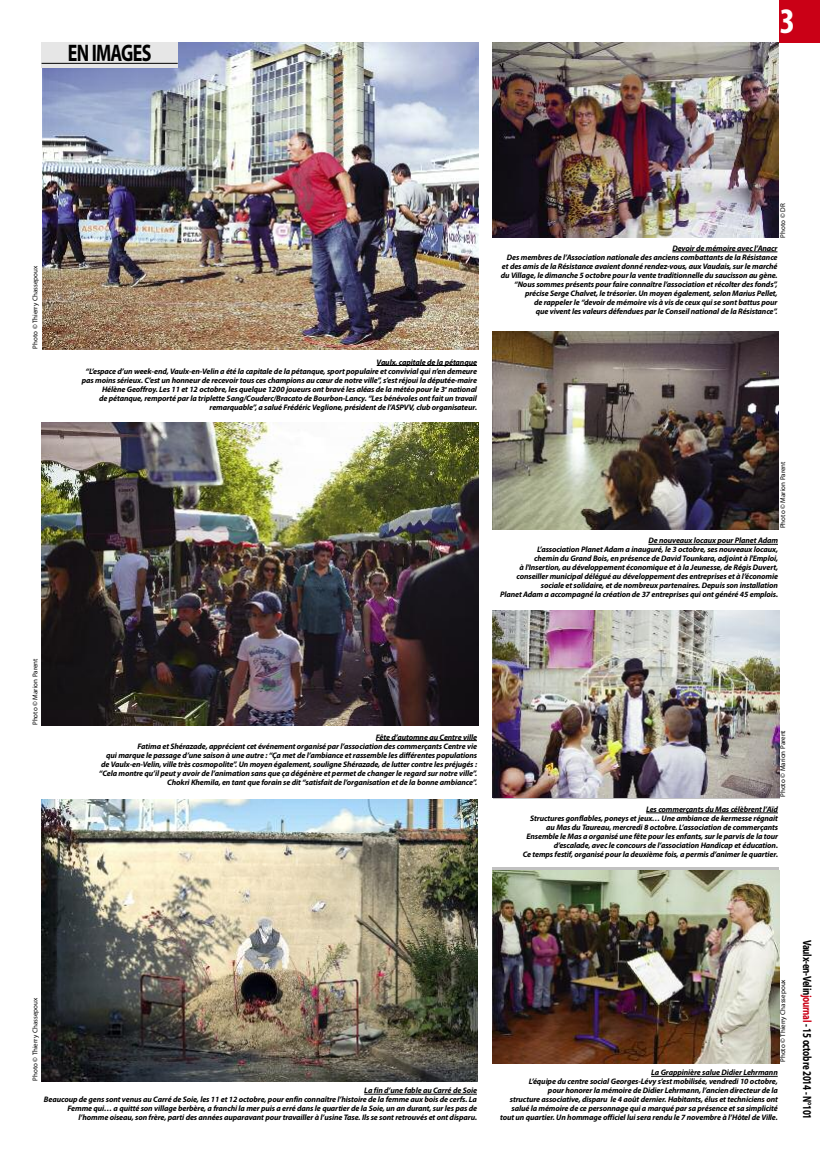
<style>
.page{position:relative;width:820px;height:1163px;background:#fff}
.page>*{position:absolute;margin:0;border:0;box-sizing:border-box;transform-origin:0 0}
.t1{font:700 condensed 36px "Myriad Pro";color:#fff}
.t2{font:700 24px "Myriad Pro";letter-spacing:-.04em;color:#000;scale:.75 1}
.t3{font:700 12px "Myriad Pro";letter-spacing:-.03em;color:#000;scale:.75 1}
.t4{font:italic 700 8px/9px "Myriad Pro";letter-spacing:-.015em;color:#000;text-align:right}
.t5{font:7px "Myriad Pro";color:#000}
.s1{color:#ca0016}
</style>
<div class="page">
<div style="left:778px;top:0;width:41px;height:43px;background:#ca0016"></div>
<img style="left:42px;top:799px;width:435px;height:282px">
<img style="left:42px;top:422px;width:436px;height:303px">
<img style="left:492px;top:870px;width:287px;height:192px">
<hr style="left:651px;top:1075px;width:126px;height:1px;background:#000">
<img style="left:42px;top:43px;width:436px;height:306px">
<div style="left:42px;top:42px;width:136px;height:25px;background:#e6e6e6"></div>
<hr style="left:42px;top:63px;width:136px;height:1px;background:#000">
<hr style="left:376px;top:740px;width:101px;height:1px;background:#000">
<hr style="left:672px;top:251px;width:105px;height:1px;background:#000">
<hr style="left:364px;top:1093px;width:113px;height:1px;background:#000">
<img style="left:492px;top:43px;width:286px;height:194px">
<hr style="left:376px;top:365px;width:101px;height:1px;background:#000">
<img style="left:492px;top:610px;width:287px;height:187px">
<hr style="left:645px;top:812px;width:132px;height:1px;background:#000">
<img style="left:492px;top:331px;width:286px;height:199px">
<hr style="left:648px;top:544px;width:129px;height:1px;background:#000">
<h2 class="t2" style="left:68px;top:44px;width:113px">EN IMAGES</h2>
<h1 class="t1" style="left:779px;top:8px;width:17px">3</h1>
<p class="t5" style="left:33px;top:348px;width:84px;rotate:-90deg">Photo © Thierry Chassepoux</p>
<p class="t5" style="left:33px;top:725px;width:68px;rotate:-90deg">Photo © Marion Parent</p>
<p class="t4" style="left:82px;top:358px;width:396px">Vaulx, capitale de la pétanque<br>“L’espace d’un week-end, Vaulx-en-Velin a été la capitale de la pétanque, sport populaire et convivial qui n’en demeure pas moins sérieux. C’est un honneur de recevoir tous ces champions au cœur de notre ville”, s’est réjoui la députée-maire Hélène Geoffroy. Les 11 et 12 octobre, les quelque 1200 joueurs ont bravé les aléas de la météo pour le 3<sup>e</sup> national<br>de pétanque, remporté par la triplette Sang/Couderc/Bracato de Bourbon-Lancy. “Les bénévoles ont fait un travail remarquable”, a salué Frédéric Veglione, président de l’ASPVV, club organisateur.</p>
<p class="t5" style="left:779px;top:237px;width:35px;rotate:-90deg">Photo © DR</p>
<p class="t4" style="left:500px;top:244px;width:278px">Devoir de mémoire avec l’Anacr<br>Des membres de l’Association nationale des anciens combattants de la Résistance et des amis de la Résistance avaient donné rendez-vous, aux Vaudais, sur le marché du Village, le dimanche 5 octobre pour la vente traditionnelle du saucisson au gène. “Nous sommes présents pour faire connaître l’association et récolter des fonds”, précise Serge Chalvet, le trésorier. Un moyen également, selon Marius Pellet,<br>de rappeler le “devoir de mémoire vis à vis de ceux qui se sont battus pour<br>que vivent les valeurs défendues par le Conseil national de la Résistance”.</p>
<p class="t5" style="left:779px;top:528px;width:68px;rotate:-90deg">Photo © Marion Parent</p>
<p class="t4" style="left:500px;top:536px;width:279px">De nouveaux locaux pour Planet Adam<br>L’association Planet Adam a inauguré, le 3 octobre, ses nouveaux locaux,<br>chemin du Grand Bois, en présence de David Tounkara, adjoint à l'Emploi,<br>à l'Insertion, au développement économique et à la Jeunesse, de Régis Duvert, conseiller municipal délégué au développement des entreprises et à l’économie sociale et solidaire, et de nombreux partenaires. Depuis son installation<br>Planet Adam a accompagné la création de 37 entreprises qui ont généré 45 emplois.</p>
<p class="t4" style="left:99px;top:733px;width:379px">Fête d’automne au Centre ville<br>Fatima et Shérazade, apprécient cet événement organisé par l’association des commerçants Centre vie<br>qui marque le passage d’une saison à une autre : “Ça met de l’ambiance et rassemble les différentes populations de Vaulx-en-Velin, ville très cosmopolite”. Un moyen également, souligne Shérazade, de lutter contre les préjugés : “Cela montre qu’il peut y avoir de l’animation sans que ça dégénère et permet de changer le regard sur notre ville”.<br>Chokri Khemila, en tant que forain se dit “satisfait de l’organisation et de la bonne ambiance”.</p>
<p class="t5" style="left:779px;top:796px;width:68px;rotate:-90deg">Photo © Marion Parent</p>
<p class="t4" style="left:522px;top:805px;width:257px">Les commerçants du Mas célèbrent l’Aïd<br>Structures gonflables, poneys et jeux… Une ambiance de kermesse régnait au Mas du Taureau, mercredi 8 octobre. L’association de commerçants Ensemble le Mas a organisé une fête pour les enfants, sur le parvis de la tour d’escalade, avec le concours de l’association Handicap et éducation.<br>Ce temps festif, organisé pour la deuxième fois, a permis d’animer le quartier.</p>
<p class="t5" style="left:33px;top:1080px;width:84px;rotate:-90deg">Photo © Thierry Chassepoux</p>
<p class="t4" style="left:44px;top:1086px;width:434px">La fin d’une fable au Carré de Soie<br>Beaucoup de gens sont venus au Carré de Soie, les 11 et 12 octobre, pour enfin connaître l’histoire de la femme aux bois de cerfs. La Femme qui… a quitté son village berbère, a franchi la mer puis a erré dans le quartier de la Soie, un an durant, sur les pas de l’homme oiseau, son frère, parti des années auparavant pour travailler à l’usine Tase. Ils se sont retrouvés et ont disparu.</p>
<p class="t5" style="left:779px;top:1061px;width:84px;rotate:-90deg">Photo © Thierry Chassepoux</p>
<p class="t4" style="left:500px;top:1068px;width:279px">La Grappinière salue Didier Lehrmann<br>L’équipe du centre social Georges-Lévy s’est mobilisée, vendredi 10 octobre,<br>pour honorer la mémoire de Didier Lehrmann, l’ancien directeur de la<br>structure associative, disparu le 4 août dernier. Habitants, élus et techniciens ont salué la mémoire de ce personnage qui a marqué par sa présence et sa simplicité tout un quartier. Un hommage officiel lui sera rendu le 7 novembre à l’Hôtel de Ville.</p>
<h3 class="t3" style="left:811px;top:939px;width:241px;rotate:90deg">Vaulx-en-Velin<span class="s1">journal</span> - 15 octobre 2014 - N°101</h3>
</div>
